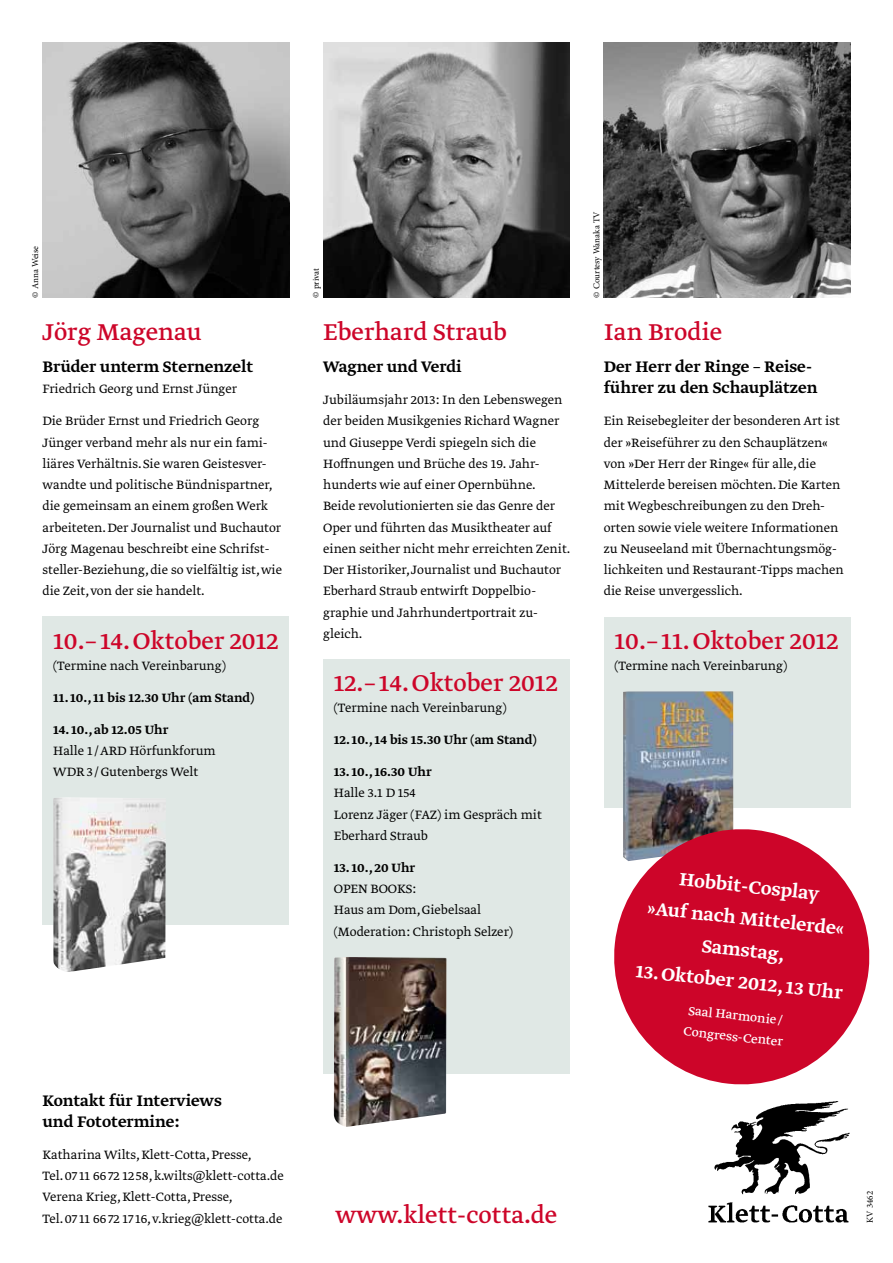
<style>
.page{position:relative;width:893px;height:1263px;background:#fff}
.page>*{position:absolute;margin:0;border:0;box-sizing:border-box;transform-origin:0 0}
.t1{font:27px "Greta Text";color:#cd0529}
.t2{font:500 21px/32px "Greta Text";color:#fff;text-align:center}
.t3{font:500 18px/21.3px "Greta Text";color:#000}
.t4{font:300 14.25px/21.3px "Greta Text";color:#000}
.t5{font:500 14.25px "Greta Text";color:#000}
.t6{font:14.25px/21.3px "Greta Text";color:#fff}
.t7{font:9px "Minion Pro";color:#000}
</style>
<div class="page">
<img style="left:323px;top:43px;width:247px;height:255px">
<img style="left:604px;top:43px;width:246px;height:255px">
<div style="left:323px;top:659px;width:247px;height:415px;background:#e0e8e5"></div>
<div style="left:604px;top:617px;width:246px;height:190px;background:#e0e8e5"></div>
<img style="left:708px;top:1101px;width:142px;height:122px">
<img style="left:334px;top:957px;width:112px;height:170px">
<img style="left:43px;top:43px;width:246px;height:255px">
<div style="left:43px;top:617px;width:246px;height:308px;background:#e0e8e5"></div>
<img style="left:53px;top:797px;width:113px;height:175px">
<img style="left:623px;top:691px;width:110px;height:131px">
<svg style="left:614px;top:822px;width:256px;height:263px;fill:#cd0529"></svg>
<p class="t7" style="left:29px;top:298px;width:53px;rotate:-90deg">© Anna Weise</p>
<h1 class="t1" style="left:43px;top:316px;width:161px">Jörg Magenau</h1>
<p class="t3" style="left:43px;top:357px;width:212px">Brüder unterm Sternenzelt</p>
<p class="t4" style="left:43px;top:379px;width:196px">Friedrich Georg und Ernst Jünger</p>
<p class="t4" style="left:43px;top:411px;width:241px">Die Brüder Ernst und Friedrich Georg Jünger verband mehr als nur ein fami&shy;liäres Verhältnis. Sie waren Geistesver&shy;wandte und politische Bündnispartner, die gemeinsam an einem großen Werk arbeiteten. Der Journalist und Buchautor Jörg Magenau beschreibt eine Schrifst&shy;steller-Beziehung, die so vielfältig ist, wie die Zeit, von der sie handelt.</p>
<h1 class="t1" style="left:53px;top:625px;width:227px">10.– 14. Oktober 2012</h1>
<p class="t4" style="left:53px;top:656px;width:174px">(Termine nach Vereinbarung)</p>
<p class="t5" style="left:53px;top:689px;width:203px">11. 10., 11 bis 12.30 Uhr (am Stand)</p>
<p class="t5" style="left:53px;top:721px;width:117px">14. 10., ab 12.05 Uhr</p>
<p class="t4" style="left:53px;top:741px;width:164px">Halle 1/ARD Hörfunkforum<br>WDR 3 /Gutenbergs Welt</p>
<p class="t3" style="left:43px;top:1090px;width:181px">Kontakt für Interviews und Fototermine:</p>
<p class="t4" style="left:43px;top:1144px;width:243px">Katharina Wilts, Klett-Cotta, Presse,<br>Tel. 0711 66 72 12 58, k.wilts@klett-cotta.de Verena Krieg, Klett-Cotta, Presse,<br>Tel. 0711 66 72 1716, v.krieg@klett-cotta.de</p>
<p class="t7" style="left:310px;top:298px;width:31px;rotate:-90deg">© privat</p>
<h1 class="t1" style="left:323px;top:316px;width:185px">Eberhard Straub</h1>
<p class="t3" style="left:323px;top:357px;width:140px">Wagner und Verdi</p>
<p class="t4" style="left:323px;top:390px;width:249px">Jubiläumsjahr 2013: In den Lebenswegen der beiden Musikgenies Richard Wagner und Giuseppe Verdi spiegeln sich die Hoffnungen und Brüche des 19. Jahr&shy;hunderts wie auf einer Opernbühne.<br>Beide revolutionierten sie das Genre der Oper und führten das Musiktheater auf einen seither nicht mehr erreichten Zenit.<br>Der Historiker, Journalist und Buchautor Eberhard Straub entwirft Doppelbio&shy;graphie und Jahrhundertportrait zu&shy;gleich.</p>
<h1 class="t1" style="left:334px;top:667px;width:225px">12.– 14. Oktober 2012</h1>
<p class="t4" style="left:334px;top:698px;width:174px">(Termine nach Vereinbarung)</p>
<p class="t5" style="left:334px;top:731px;width:204px">12. 10., 14 bis 15.30 Uhr (am Stand)</p>
<p class="t5" style="left:334px;top:763px;width:99px">13. 10., 16.30 Uhr</p>
<p class="t4" style="left:334px;top:783px;width:210px">Halle 3.1 D 154<br>Lorenz Jäger (FAZ) im Gespräch mit<br>Eberhard Straub</p>
<p class="t5" style="left:334px;top:859px;width:83px">13. 10., 20 Uhr</p>
<p class="t4" style="left:334px;top:879px;width:181px">OPEN BOOKS:<br>Haus am Dom, Giebelsaal (Moderation: Christoph Selzer)</p>
<p class="t7" style="left:591px;top:298px;width:88px;rotate:-90deg">© Courtesy Wanaka TV</p>
<h1 class="t1" style="left:604px;top:316px;width:120px">Ian Brodie</h1>
<p class="t3" style="left:604px;top:357px;width:215px">Der Herr der Ringe – Reise&shy;führer zu den Schauplätzen</p>
<p class="t4" style="left:604px;top:411px;width:241px">Ein Reisebegleiter der besonderen Art ist der »Reiseführer zu den Schauplätzen« von »Der Herr der Ringe« für alle, die Mittelerde bereisen möchten. Die Karten mit Wegbeschreibungen zu den Dreh&shy;orten sowie viele weitere Informationen zu Neuseeland mit Übernachtungsmög&shy;lichkeiten und Restaurant-Tipps machen die Reise unvergesslich.</p>
<h1 class="t1" style="left:614px;top:625px;width:226px">10.– 11. Oktober 2012</h1>
<p class="t4" style="left:614px;top:656px;width:174px">(Termine nach Vereinbarung)</p>
<h2 class="t2" style="left:652px;top:861px;width:199px;rotate:6deg">Hobbit-Cosplay<br>»Auf nach Mittelerde«<br>Samstag,</h2>
<h2 class="t2" style="left:637px;top:956px;width:210px;rotate:6deg">13. Oktober 2012, 13 Uhr</h2>
<p class="t6" style="left:687px;top:1000px;width:101px;rotate:6deg">Saal Harmonie /<br>Congress-Center</p>
<h1 class="t1" style="left:336px;top:1199px;width:223px">www.klett-cotta.de</h1>
<p class="t7" style="left:864px;top:1222px;width:33px;rotate:-90deg">KV 3462</p>
</div>
